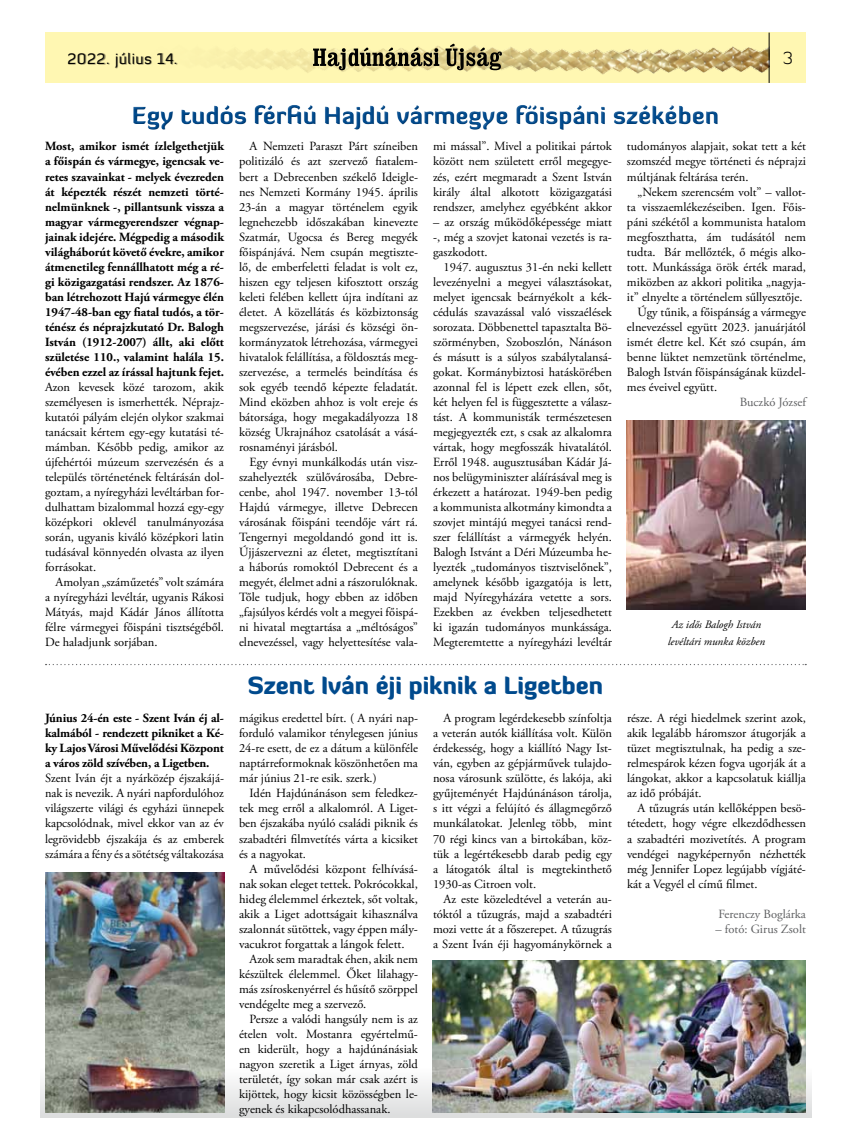
<style>
.page{position:relative;width:851px;height:1145px;background:#fff}
.page>*{position:absolute;margin:0;border:0;box-sizing:border-box;transform-origin:0 0}
.t1{font:900 23.75px "Diavlo";color:#004a8d}
.t2{font:300 17.5px "Diavlo";color:#000}
.t3{font:15px "Diavlo";letter-spacing:.045em;color:#000}
.t4{font:12.5px/15px "Adobe Garamond Pro";color:#000;text-align:justify}
.t5{font:700 12.5px/15px "Adobe Garamond Pro";letter-spacing:-.01em;color:#000;text-align:justify}
.t6{font:12.5px "Adobe Garamond Pro";color:#5f6062}
.t7{font:italic 11.25px/17px "Adobe Garamond Pro";color:#000;text-align:center}
</style>
<div class="page">
<div style="left:45px;top:33px;width:760px;height:50px;background:#fff7b2"></div>
<img style="left:222px;top:43px;width:546px;height:32px">
<hr style="left:768px;top:33px;width:1px;height:50px;background:#000">
<svg style="left:313px;top:44px;width:189px;height:26px"></svg>
<div style="left:68px;top:53px;width:110px;height:16px;background:#000;opacity:.5"></div>
<div style="left:40px;top:1063px;width:771px;height:54px;background:linear-gradient(to bottom,#fff,#dbdcdd)"></div>
<svg style="left:46px;top:664px;width:760px;height:1px"></svg>
<div style="left:131px;top:105px;width:588px;height:27px;background:#000;opacity:.4"></div>
<img style="left:627px;top:420px;width:178px;height:189px">
<img style="left:433px;top:960px;width:372px;height:152px">
<img style="left:46px;top:872px;width:178px;height:240px">
<p class="t3" style="left:67px;top:49px;width:111px">2022. július 14.</p>
<h2 class="t2" style="left:782px;top:47px;width:12px">3</h2>
<h1 class="t1" style="left:132px;top:100px;width:588px">Egy tudós férfiú Hajdú vármegye főispáni székében</h1>
<p class="t5" style="left:45px;top:139px;width:180px">Most, amikor ismét ízlelgethetjük a főispán és vármegye, igencsak ve&shy;retes szavainkat - melyek évezreden át képezték részét nemzeti törté&shy;nelmünknek -, pillantsunk vissza a magyar vármegyerendszer végnap&shy;jainak idejére. Mégpedig a második világháborút követő évekre, amikor átmenetileg fennállhatott még a ré&shy;gi közigazgatási rendszer. Az 1876- ban létrehozott Hajú vármegye élén 1947-48-ban egy fiatal tudós, a tör&shy;ténész és néprajzkutató Dr. Balogh István (1912-2007) állt, aki előtt születése 110., valamint halála 15. évében ezzel az írással hajtunk fejet.</p>
<p class="t4" style="left:45px;top:379px;width:180px">Azon kevesek közé tarozom, akik személyesen is ismerhették. Néprajz&shy;kutatói pályám elején olykor szakmai tanácsait kértem egy-egy kutatási té&shy;mámban. Később pedig, amikor az újfehértói múzeum szervezésén és a település történetének feltárásán dol&shy;goztam, a nyíregyházi levéltárban for&shy;dulhattam bizalommal hozzá egy-egy középkori oklevél tanulmányozása során, ugyanis kiváló középkori latin tudásával könnyedén olvasta az ilyen forrásokat.</p>
<p class="t4" style="left:45px;top:574px;width:180px;text-indent:11px">Amolyan „száműzetés” volt számára a nyíregyházi levéltár, ugyanis Rákosi Mátyás, majd Kádár János állította félre vármegyei főispáni tisztségéből.<br>De haladjunk sorjában.</p>
<p class="t4" style="left:239px;top:139px;width:180px;text-indent:11px">A Nemzeti Paraszt Párt színeiben politizáló és azt szervező fiatalem&shy;bert a Debrecenben székelő Ideigle&shy;nes Nemzeti Kormány 1945. április 23-án a magyar történelem egyik legnehezebb időszakában kinevezte Szatmár, Ugocsa és Bereg megyék főispánjává. Nem csupán megtiszte&shy;lő, de emberfeletti feladat is volt ez, hiszen egy teljesen kifosztott ország keleti felében kellett újra indítani az életet. A közellátás és közbiztonság megszervezése, járási és községi ön&shy;kormányzatok létrehozása, vármegyei hivatalok felállítása, a földosztás meg&shy;szervezése, a termelés beindítása és sok egyéb teendő képezte feladatát.<br>Mind eközben ahhoz is volt ereje és bátorsága, hogy megakadályozza 18 község Ukrajnához csatolását a vásá&shy;rosnaményi járásból.</p>
<p class="t4" style="left:239px;top:454px;width:180px;text-indent:11px">Egy évnyi munkálkodás után vis - szahelyezték szülővárosába, Debre&shy;cenbe, ahol 1947. november 13-tól Hajdú vármegye, illetve Debrecen városának főispáni teendője várt rá.<br>Tengernyi megoldandó gond itt is.<br>Újjászervezni az életet, megtisztítani a háborús romoktól Debrecent és a megyét, élelmet adni a rászorulóknak.<br>Tőle tudjuk, hogy ebben az időben „fajsúlyos kérdés volt a megyei főispá&shy;ni hivatal megtartása a „méltóságos” elnevezéssel, vagy helyettesítése vala-</p>
<p class="t4" style="left:433px;top:139px;width:180px">mi mással”. Mivel a politikai pártok között nem született erről megegye&shy;zés, ezért megmaradt a Szent István király által alkotott közigazgatási rendszer, amelyhez egyébként akkor</p>
<p class="t4" style="left:433px;top:214px;width:180px">– az ország működőképessége miatt -, még a szovjet katonai vezetés is ra&shy;gaszkodott.</p>
<p class="t4" style="left:433px;top:259px;width:180px;text-indent:11px">1947. augusztus 31-én neki kellett levezényelni a megyei választásokat, melyet igencsak beárnyékolt a kék&shy;cédulás szavazással való visszaélések sorozata. Döbbenettel tapasztalta Bö&shy;szörményben, Szoboszlón, Nánáson és másutt is a súlyos szabálytalansá&shy;gokat. Kormánybiztosi hatáskörében azonnal fel is lépett ezek ellen, sőt, két helyen fel is függesztette a válasz&shy;tást. A kommunisták természetesen megjegyezték ezt, s csak az alkalomra vártak, hogy megfosszák hivatalától.<br>Erről 1948. augusztusában Kádár Já&shy;nos belügyminiszter aláírásával meg is érkezett a határozat. 1949-ben pedig a kommunista alkotmány kimondta a szovjet mintájú megyei tanácsi rend&shy;szer felállítást a vármegyék helyén.<br>Balogh Istvánt a Déri Múzeumba he&shy;lyezték „tudományos tisztviselőnek”, amelynek később igazgatója is lett, majd Nyíregyházára vetette a sors.<br>Ezekben az években teljesedhetett ki igazán tudományos munkássága.<br>Megteremtette a nyíregyházi levéltár</p>
<p class="t4" style="left:627px;top:139px;width:180px">tudományos alapjait, sokat tett a két szomszéd megye történeti és néprajzi múltjának feltárása terén.</p>
<p class="t4" style="left:637px;top:184px;width:170px">„Nekem szerencsém volt” – vallot-</p>
<p class="t4" style="left:627px;top:199px;width:180px">ta visszaemlékezéseiben. Igen. Főis-</p>
<p class="t4" style="left:627px;top:214px;width:180px">páni székétől a kommunista hatalom</p>
<p class="t4" style="left:627px;top:229px;width:180px">megfoszthatta, ám tudásától nem</p>
<p class="t4" style="left:627px;top:244px;width:180px">tudta. Bár mellőzték, ő mégis alko-</p>
<p class="t4" style="left:627px;top:259px;width:180px">tott. Munkássága örök érték marad,</p>
<p class="t4" style="left:627px;top:274px;width:180px">miközben az akkori politika „nagyja-</p>
<p class="t4" style="left:627px;top:289px;width:177px">it” elnyelte a történelem sűllyesztője.</p>
<p class="t4" style="left:637px;top:304px;width:170px">Úgy tűnik, a főispánság a vármegye</p>
<p class="t4" style="left:627px;top:319px;width:180px">elnevezéssel együtt 2023. januárjától</p>
<p class="t4" style="left:627px;top:334px;width:180px">ismét életre kel. Két szó csupán, ám</p>
<p class="t4" style="left:627px;top:349px;width:180px">benne lüktet nemzetünk történelme,</p>
<p class="t4" style="left:627px;top:364px;width:180px">Balogh István főispánságának küzdel-</p>
<p class="t4" style="left:627px;top:379px;width:92px">mes éveivel együtt.</p>
<p class="t6" style="left:739px;top:394px;width:68px">Buczkó József</p>
<p class="t7" style="left:667px;top:616px;width:99px">Az idős Balogh István levéltári munka közben</p>
<p class="t5" style="left:45px;top:711px;width:180px">Június 24-én este - Szent Iván éj al&shy;kalmából - rendezett pikniket a Ké&shy;ky Lajos Városi Művelődési Központ a város zöld szívében, a Ligetben.</p>
<p class="t4" style="left:45px;top:771px;width:180px">Szent Iván éjt a nyárközép éjszakájá&shy;nak is nevezik. A nyári napfordulóhoz világszerte világi és egyházi ünnepek kapcsolódnak, mivel ekkor van az év legrövidebb éjszakája és az emberek számára a fény és a sötétség váltakozása</p>
<h1 class="t1" style="left:248px;top:670px;width:357px">Szent Iván éji piknik a Ligetben</h1>
<p class="t4" style="left:239px;top:711px;width:180px">mágikus eredettel bírt. ( A nyári nap&shy;forduló valamikor ténylegesen június 24-re esett, de ez a dátum a különféle naptárreformoknak köszönhetően ma már június 21-re esik. szerk.)</p>
<p class="t4" style="left:239px;top:786px;width:180px;text-indent:11px">Idén Hajdúnánáson sem feledkez&shy;tek meg erről a alkalomról. A Liget&shy;ben éjszakába nyúló családi piknik és szabadtéri filmvetítés várta a kicsiket és a nagyokat.</p>
<p class="t4" style="left:239px;top:861px;width:180px;text-indent:11px">A művelődési központ felhívásá&shy;nak sokan eleget tettek. Pokrócokkal, hideg élelemmel érkeztek, sőt voltak, akik a Liget adottságait kihasználva szalonnát sütöttek, vagy éppen mály&shy;vacukrot forgattak a lángok felett.</p>
<p class="t4" style="left:239px;top:951px;width:180px;text-indent:11px">Azok sem maradtak éhen, akik nem készültek élelemmel. Őket lilahagy&shy;más zsíroskenyérrel és hűsítő szörppel vendégelte meg a szervező.</p>
<p class="t4" style="left:239px;top:1011px;width:180px;text-indent:11px">Persze a valódi hangsúly nem is az ételen volt. Mostanra egyértelmű&shy;en kiderült, hogy a hajdúnánásiak nagyon szeretik a Liget árnyas, zöld területét, így sokan már csak azért is kijöttek, hogy kicsit közösségben le&shy;gyenek és kikapcsolódhassanak.</p>
<p class="t4" style="left:433px;top:711px;width:180px;text-indent:11px">A program legérdekesebb színfoltja a veterán autók kiállítása volt. Külön érdekesség, hogy a kiállító Nagy Ist&shy;ván, egyben az gépjárművek tulajdo&shy;nosa városunk szülötte, és lakója, aki gyűjteményét Hajdúnánáson tárolja, s itt végzi a felújító és állagmegőrző munkálatokat. Jelenleg több, mint 70 régi kincs van a birtokában, köz&shy;tük a legértékesebb darab pedig egy a látogatók által is megtekinthető 1930-as Citroen volt.</p>
<p class="t4" style="left:433px;top:891px;width:180px;text-indent:11px">Az este közeledtével a veterán au&shy;tóktól a tűzugrás, majd a szabadtéri mozi vette át a főszerepet. A tűzugrás a Szent Iván éji hagyománykörnek a</p>
<p class="t4" style="left:627px;top:711px;width:180px">része. A régi hiedelmek szerint azok, akik legalább háromszor átugorják a tüzet megtisztulnak, ha pedig a sze&shy;relmespárok kézen fogva ugorják át a lángokat, akkor a kapcsolatuk kiállja az idő próbáját.</p>
<p class="t4" style="left:627px;top:801px;width:180px;text-indent:11px">A tűzugrás után kellőképpen besö&shy;tétedett, hogy végre elkezdődhessen a szabadtéri mozivetítés. A program vendégei nagyképernyőn nézhették még Jennifer Lopez legújabb vígjáté&shy;kát a Vegyél el című filmet.</p>
<p class="t6" style="left:718px;top:906px;width:89px">Ferenczy Boglárka</p>
<p class="t6" style="left:715px;top:921px;width:92px">– fotó: Girus Zsolt</p>
</div>
